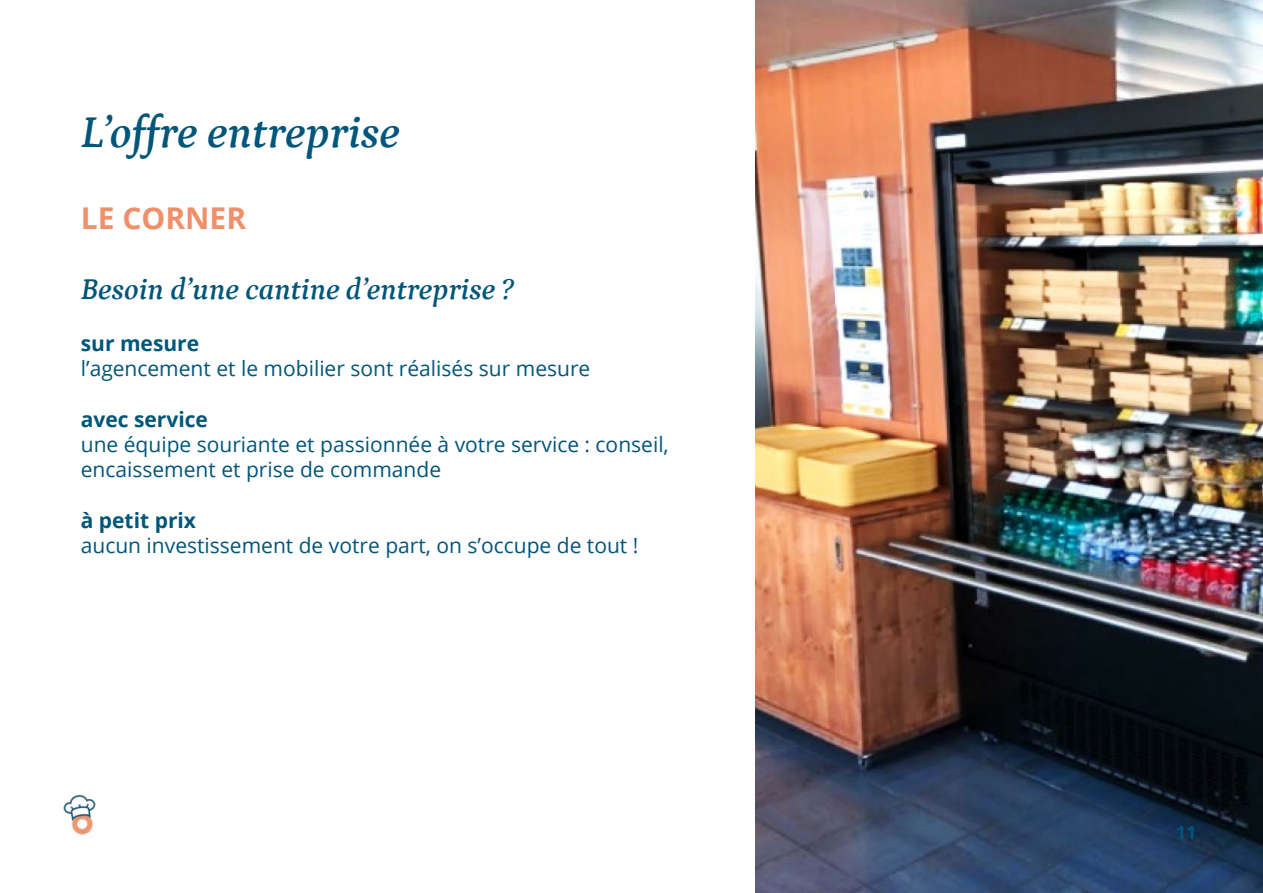
<style>
.page{position:relative;width:1263px;height:893px;background:#fff}
.page>*{position:absolute;margin:0;border:0;box-sizing:border-box;transform-origin:0 0}
.t1{font:italic 600 45px "Petrona";color:#00567a}
.t2{font:italic 600 30px "Petrona";color:#00567a}
.t3{font:700 30px "Open Sans";color:#ef906a}
.t4{font:21px/25.2px "Open Sans";color:#00567a}
.t5{font:700 21px "Open Sans";color:#00567a}
.t6{font:700 18px "Open Sans";color:#00567a}
</style>
<div class="page">
<img style="left:755px;top:0;width:508px;height:893px">
<img style="left:63px;top:794px;width:33px;height:41px">
<h1 class="t1" style="left:81px;top:98px;width:320px">L’offre entreprise</h1>
<h2 class="t3" style="left:81px;top:197px;width:167px">LE CORNER</h2>
<h2 class="t2" style="left:81px;top:266px;width:434px">Besoin d’une cantine d’entreprise ?</h2>
<p class="t5" style="left:81px;top:329px;width:120px">sur mesure</p>
<p class="t4" style="left:81px;top:356px;width:511px">l’agencement et le mobilier sont réalisés sur mesure</p>
<p class="t5" style="left:81px;top:404px;width:129px">avec service</p>
<p class="t4" style="left:81px;top:431px;width:589px">une équipe souriante et passionnée à votre service : conseil, encaissement et prise de commande</p>
<p class="t5" style="left:81px;top:505px;width:117px">à petit prix</p>
<p class="t4" style="left:81px;top:532px;width:559px">aucun investissement de votre part, on s’occupe de tout !</p>
<p class="t6" style="left:1176px;top:820px;width:22px">11</p>
</div>
